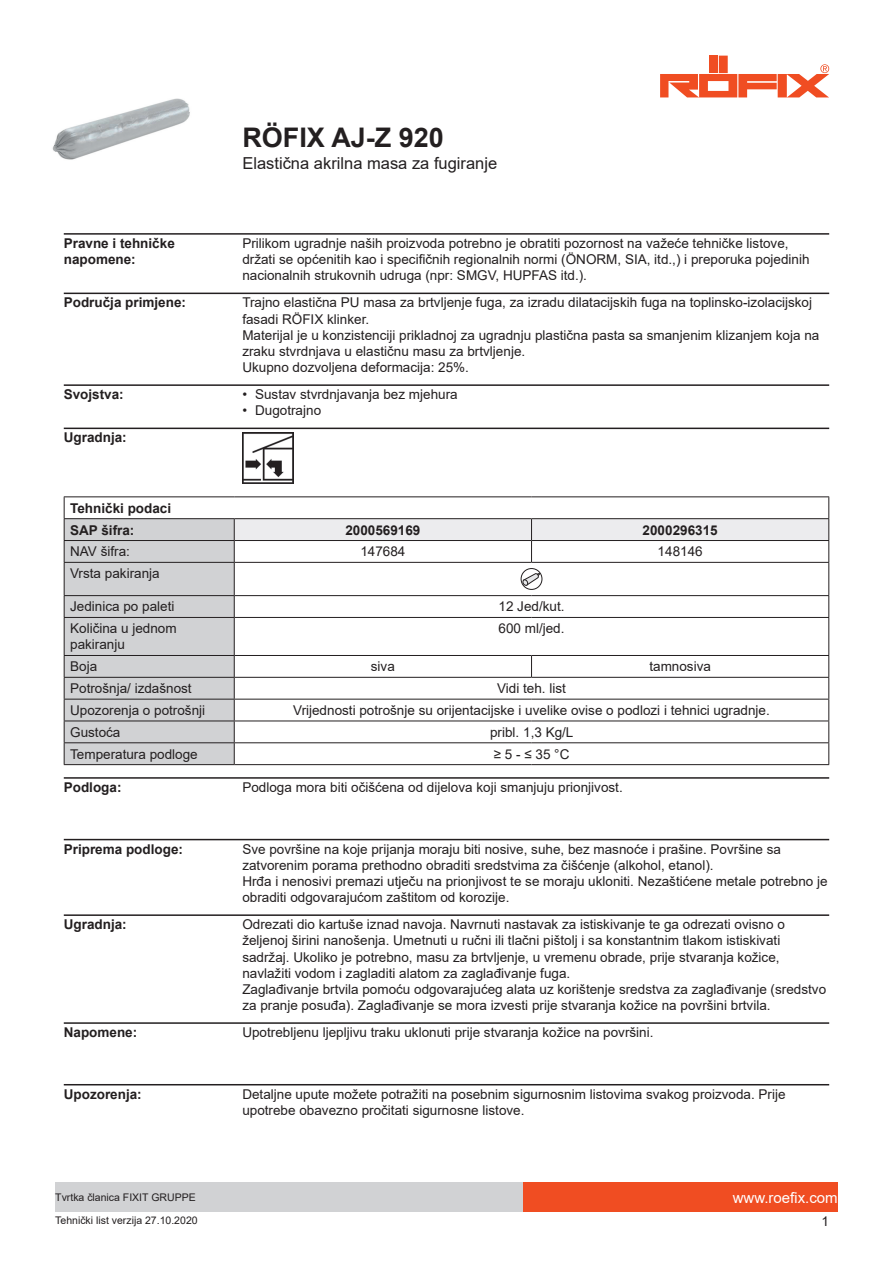
<style>
.page{position:relative;width:893px;height:1263px;background:#fff}
.page>*{position:absolute;margin:0;border:0;box-sizing:border-box;transform-origin:0 0}
.t1{font:700 27px "Arial";color:#231f20}
.t2{font:16.5px "Arial";color:#231f20}
.t3{font:15px "Arial";color:#fff}
.t4{font:13.5px/16.2px "Arial";color:#231f20}
.t5{font:700 13.5px/16.2px "Arial";color:#231f20}
.t6{font:10.5px "Arial";color:#231f20}
</style>
<div class="page">
<img style="left:52px;top:98px;width:138px;height:62px">
<div style="left:719px;top:56px;width:9px;height:17px;background:#f04d22"></div>
<div style="left:709px;top:56px;width:9px;height:17px;background:#f04d22"></div>
<svg style="left:660px;top:64px;width:169px;height:33px"></svg>
<div style="left:523px;top:1182px;width:315px;height:30px;background:#f04d22"></div>
<div style="left:55px;top:1182px;width:468px;height:30px;background:#d1d2d4"></div>
<hr style="left:64px;top:233px;width:765px;height:2px;background:#231f20">
<hr style="left:64px;top:293px;width:765px;height:1px;background:#231f20">
<hr style="left:64px;top:384px;width:765px;height:2px;background:#231f20">
<hr style="left:64px;top:428px;width:765px;height:1px;background:#231f20">
<img style="left:242px;top:433px;width:51px;height:51px">
<hr style="left:64px;top:496px;width:170px;height:1px;background:#231f20">
<hr style="left:234px;top:496px;width:297px;height:1px;background:#231f20">
<hr style="left:531px;top:496px;width:298px;height:1px;background:#231f20">
<svg style="left:64px;top:497px;width:765px;height:268px"></svg>
<hr style="left:64px;top:777px;width:765px;height:2px;background:#231f20">
<hr style="left:64px;top:839px;width:765px;height:1px;background:#231f20">
<hr style="left:64px;top:914px;width:765px;height:2px;background:#231f20">
<hr style="left:64px;top:1022px;width:765px;height:2px;background:#231f20">
<hr style="left:64px;top:1084px;width:765px;height:1px;background:#231f20">
<h1 class="t1" style="left:242px;top:119px;width:203px">RÖFIX AJ-Z 920</h1>
<p class="t2" style="left:242px;top:152px;width:256px">Elastična akrilna masa za fugiranje</p>
<p class="t5" style="left:64px;top:235px;width:113px">Pravne i tehničke napomene:</p>
<p class="t4" style="left:242px;top:235px;width:569px">Prilikom ugradnje naših proizvoda potrebno je obratiti pozornost na važeće tehničke listove, držati se općenitih kao i specifičnih regionalnih normi (ÖNORM, SIA, itd.,) i preporuka pojedinih nacionalnih strukovnih udruga (npr: SMGV, HUPFAS itd.).</p>
<p class="t5" style="left:64px;top:295px;width:124px">Područja primjene:</p>
<p class="t4" style="left:242px;top:294px;width:578px">Trajno elastična PU masa za brtvljenje fuga, za izradu dilatacijskih fuga na toplinsko-izolacijskoj fasadi RÖFIX klinker.<br>Materijal je u konzistenciji prikladnoj za ugradnju plastična pasta sa smanjenim klizanjem koja na zraku stvrdnjava u elastičnu masu za brtvljenje.<br>Ukupno dozvoljena deformacija: 25%.</p>
<p class="t5" style="left:64px;top:386px;width:62px">Svojstva:</p>
<p class="t4" style="left:242px;top:386px;width:217px">• Sustav stvrdnjavanja bez mjehura</p>
<p class="t4" style="left:242px;top:402px;width:80px">• Dugotrajno</p>
<p class="t5" style="left:64px;top:430px;width:65px">Ugradnja:</p>
<p class="t5" style="left:70px;top:497px;width:103px;line-height:21.9px">Tehnički podaci<br>SAP šifra:</p>
<p class="t5" style="left:345px;top:522px;width:77px">2000569169</p>
<p class="t5" style="left:643px;top:522px;width:77px">2000296315</p>
<p class="t4" style="left:70px;top:543px;width:61px">NAV šifra:</p>
<p class="t4" style="left:360px;top:543px;width:47px">147684</p>
<p class="t4" style="left:658px;top:543px;width:47px">148146</p>
<p class="t4" style="left:70px;top:565px;width:91px">Vrsta pakiranja</p>
<p class="t4" style="left:70px;top:598px;width:106px">Jedinica po paleti</p>
<p class="t4" style="left:498px;top:598px;width:68px">12 Jed/kut.</p>
<p class="t4" style="left:70px;top:620px;width:108px">Količina u jednom pakiranju</p>
<p class="t4" style="left:498px;top:620px;width:68px">600 ml/jed.</p>
<p class="t4" style="left:70px;top:658px;width:29px">Boja</p>
<p class="t4" style="left:371px;top:658px;width:26px">siva</p>
<p class="t4" style="left:649px;top:658px;width:63px">tamnosiva</p>
<p class="t4" style="left:70px;top:680px;width:123px">Potrošnja/ izdašnost</p>
<p class="t4" style="left:497px;top:680px;width:70px">Vidi teh. list</p>
<p class="t4" style="left:70px;top:702px;width:137px">Upozorenja o potrošnji</p>
<p class="t4" style="left:293px;top:702px;width:478px">Vrijednosti potrošnje su orijentacijske i uvelike ovise o podlozi i tehnici ugradnje.</p>
<p class="t4" style="left:70px;top:724px;width:52px">Gustoća</p>
<p class="t4" style="left:490px;top:724px;width:85px">pribl. 1,3 Kg/L</p>
<p class="t4" style="left:70px;top:746px;width:129px">Temperatura podloge</p>
<p class="t4" style="left:494px;top:746px;width:77px">≥ 5 - ≤ 35 °C</p>
<p class="t5" style="left:64px;top:779px;width:59px">Podloga:</p>
<p class="t4" style="left:242px;top:779px;width:382px">Podloga mora biti očišćena od dijelova koji smanjuju prionjivost.</p>
<p class="t5" style="left:64px;top:841px;width:121px">Priprema podloge:</p>
<p class="t4" style="left:242px;top:841px;width:587px">Sve površine na koje prijanja moraju biti nosive, suhe, bez masnoće i prašine. Površine sa zatvorenim porama prethodno obraditi sredstvima za čišćenje (alkohol, etanol).<br>Hrđa i nenosivi premazi utječu na prionjivost te se moraju ukloniti. Nezaštićene metale potrebno je obraditi odgovarajućom zaštitom od korozije.</p>
<p class="t5" style="left:64px;top:916px;width:65px">Ugradnja:</p>
<p class="t4" style="left:242px;top:916px;width:585px">Odrezati dio kartuše iznad navoja. Navrnuti nastavak za istiskivanje te ga odrezati ovisno o željenoj širini nanošenja. Umetnuti u ručni ili tlačni pištolj i sa konstantnim tlakom istiskivati sadržaj. Ukoliko je potrebno, masu za brtvljenje, u vremenu obrade, prije stvaranja kožice, navlažiti vodom i zagladiti alatom za zaglađivanje fuga.<br>Zaglađivanje brtvila pomoću odgovarajućeg alata uz korištenje sredstva za zaglađivanje (sredstvo za pranje posuđa). Zaglađivanje se mora izvesti prije stvaranja kožice na površini brtvila.</p>
<p class="t5" style="left:64px;top:1024px;width:75px">Napomene:</p>
<p class="t4" style="left:242px;top:1024px;width:413px">Upotrebljenu ljepljivu traku uklonuti prije stvaranja kožice na površini.</p>
<p class="t5" style="left:64px;top:1086px;width:80px">Upozorenja:</p>
<p class="t4" style="left:242px;top:1086px;width:545px">Detaljne upute možete potražiti na posebnim sigurnosnim listovima svakog proizvoda. Prije upotrebe obavezno pročitati sigurnosne listove.</p>
<p class="t6" style="left:55px;top:1190px;width:142px">Tvrtka članica FIXIT GRUPPE</p>
<p class="t3" style="left:733px;top:1187px;width:107px">www.roefix.com</p>
<p class="t6" style="left:55px;top:1213px;width:144px">Tehnički list verzija 27.10.2020</p>
<p class="t4" style="left:821px;top:1213px;width:9px">1</p>
</div>
